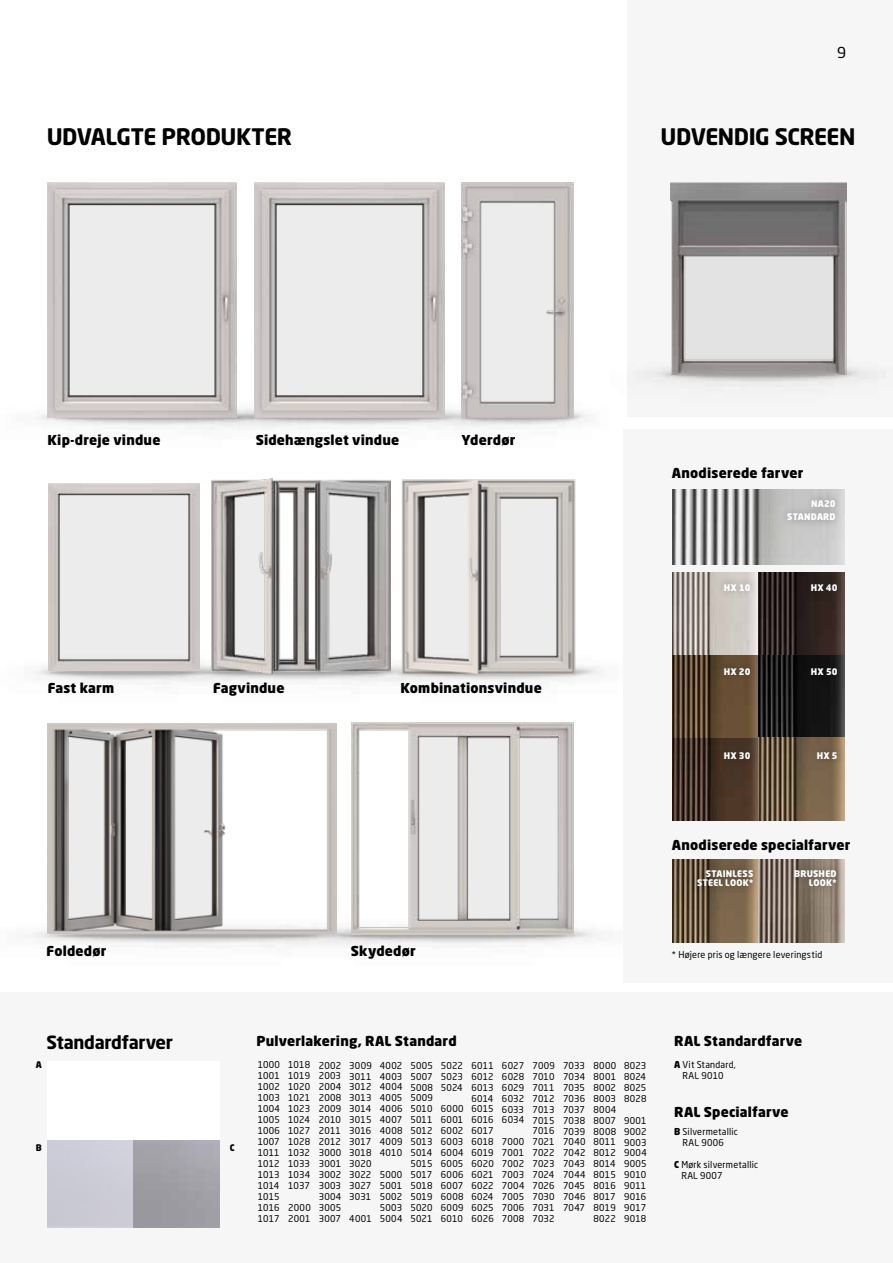
<style>
.page{position:relative;width:893px;height:1263px;background:#fff}
.page>*{position:absolute;margin:0;border:0;box-sizing:border-box;transform-origin:0 0}
.t1{font:700 22.5px "Neo Sans W1 G";letter-spacing:-.02em;color:#000}
.t2{font:700 18px "Neo Sans W1 G";letter-spacing:-.02em;color:#000}
.t3{font:15px "Neo Sans W1 G";color:#000}
.t4{font:900 13.5px "Neo Sans W1 G";letter-spacing:.015em;color:#000}
.t5{font:9.45px/10.9px "Neo Sans W1 G";letter-spacing:.02em;color:#000;text-align:justify;scale:.96 1}
.t6{font:900 9px/9px "Neo Sans W1 G";letter-spacing:.025em;color:#fff;text-align:right;scale:.96 1}
.t7{font:900 9px "Neo Sans W1 G";color:#000;scale:.96 1}
.s1{font-weight:900}
</style>
<div class="page">
<div style="left:0;top:993px;width:893px;height:270px;background:#f6f6f6"></div>
<div style="left:627px;top:0;width:266px;height:417px;background:#f6f6f6"></div>
<div style="left:623px;top:429px;width:270px;height:554px;background:#f6f6f6"></div>
<img style="left:523px;top:371px;width:65px;height:55px">
<img style="left:653px;top:327px;width:216px;height:56px">
<img style="left:47px;top:183px;width:190px;height:234px">
<img style="left:176px;top:371px;width:347px;height:69px">
<img style="left:255px;top:183px;width:189px;height:234px">
<img style="left:670px;top:183px;width:176px;height:191px">
<img style="left:48px;top:1140px;width:172px;height:88px">
<img style="left:672px;top:490px;width:172px;height:74px">
<img style="left:672px;top:573px;width:172px;height:247px">
<img style="left:672px;top:860px;width:172px;height:82px">
<img style="left:461px;top:183px;width:112px;height:235px">
<img style="left:387px;top:479px;width:203px;height:201px">
<img style="left:211px;top:479px;width:179px;height:195px">
<img style="left:48px;top:483px;width:151px;height:188px">
<img style="left:352px;top:722px;width:222px;height:212px">
<img style="left:47px;top:724px;width:289px;height:209px">
<div style="left:716px;top:576px;width:130px;height:191px;background:#000;opacity:.3"></div>
<div style="left:779px;top:491px;width:65px;height:38px;background:#000;opacity:.3"></div>
<div style="left:786px;top:861px;width:59px;height:33px;background:#000;opacity:.3"></div>
<div style="left:689px;top:861px;width:73px;height:33px;background:#000;opacity:.3"></div>
<h3 class="t3" style="left:837px;top:44px;width:11px">9</h3>
<h1 class="t1" style="left:47px;top:122px;width:247px">UDVALGTE PRODUKTER</h1>
<h1 class="t1" style="left:661px;top:122px;width:196px">UDVENDIG SCREEN</h1>
<h3 class="t4" style="left:47px;top:431px;width:114px">Kip-dreje vindue</h3>
<h3 class="t4" style="left:256px;top:431px;width:145px">Sidehængslet vindue</h3>
<h3 class="t4" style="left:461px;top:431px;width:55px">Yderdør</h3>
<h3 class="t4" style="left:48px;top:679px;width:68px">Fast karm</h3>
<h3 class="t4" style="left:213px;top:679px;width:73px">Fagvindue</h3>
<h3 class="t4" style="left:400px;top:679px;width:143px">Kombinationsvindue</h3>
<h3 class="t4" style="left:46px;top:942px;width:61px">Foldedør</h3>
<h3 class="t4" style="left:351px;top:942px;width:66px">Skydedør</h3>
<h3 class="t4" style="left:672px;top:464px;width:133px">Anodiserede farver</h3>
<p class="t6" style="left:787px;top:497px;width:52px;line-height:13.2px">NA20<br>STANDARD</p>
<p class="t6" style="left:724px;top:583px;width:29px">HX 10</p>
<p class="t6" style="left:811px;top:583px;width:30px">HX 40</p>
<p class="t6" style="left:724px;top:667px;width:29px">HX 20</p>
<p class="t6" style="left:811px;top:667px;width:29px">HX 50</p>
<p class="t6" style="left:724px;top:751px;width:29px">HX 30</p>
<p class="t6" style="left:817px;top:751px;width:23px">HX 5</p>
<h3 class="t4" style="left:672px;top:836px;width:180px">Anodiserede specialfarver</h3>
<p class="t6" style="left:697px;top:869px;width:60px">STAINLESS<br>STEEL LOOK*</p>
<p class="t6" style="left:794px;top:869px;width:46px">BRUSHED<br>LOOK*</p>
<p class="t5" style="left:672px;top:948px;width:158px">* Højere pris og længere leveringstid</p>
<h2 class="t2" style="left:46px;top:1031px;width:128px">Standardfarver</h2>
<p class="t7" style="left:36px;top:1059px;width:8px">A</p>
<p class="t7" style="left:36px;top:1142px;width:8px">B</p>
<p class="t7" style="left:230px;top:1142px;width:6px">C</p>
<h3 class="t4" style="left:256px;top:1032px;width:202px">Pulverlakering, RAL Standard</h3>
<h3 class="t4" style="left:674px;top:1032px;width:130px">RAL Standardfarve</h3>
<p class="t5" style="left:674px;top:1059px;width:66px;text-align:center"><span class="s1">A</span> Vit Standard,<br>RAL 9010</p>
<p class="t5" style="left:258px;top:1059px;width:25px">1000<br>1001<br>1002<br>1003<br>1004<br>1005<br>1006<br>1007<br>1011<br>1012<br>1013<br>1014<br>1015<br>1016<br>1017</p>
<p class="t5" style="left:288px;top:1059px;width:24px">1018<br>1019<br>1020<br>1021<br>1023<br>1024<br>1027<br>1028<br>1032<br>1033<br>1034<br>1037</p>
<p class="t5" style="left:319px;top:1059px;width:25px">2002<br>2003<br>2004<br>2008<br>2009<br>2010<br>2011<br>2012<br>3000<br>3001<br>3002<br>3003<br>3004<br>3005<br>3007</p>
<p class="t5" style="left:349px;top:1059px;width:25px">3009<br>3011<br>3012<br>3013<br>3014<br>3015<br>3016<br>3017<br>3018<br>3020<br>3022<br>3027<br>3031</p>
<p class="t5" style="left:380px;top:1059px;width:25px">4002<br>4003<br>4004<br>4005<br>4006<br>4007<br>4008<br>4009<br>4010</p>
<p class="t5" style="left:380px;top:1169px;width:25px">5000<br>5001<br>5002<br>5003<br>5004</p>
<p class="t5" style="left:410px;top:1059px;width:25px">5005<br>5007<br>5008<br>5009<br>5010<br>5011<br>5012<br>5013<br>5014<br>5015<br>5017<br>5018<br>5019<br>5020<br>5021</p>
<p class="t5" style="left:441px;top:1059px;width:25px">5022<br>5023<br>5024</p>
<p class="t5" style="left:471px;top:1060px;width:25px">6011<br>6012<br>6013<br>6014<br>6015<br>6016<br>6017<br>6018<br>6019<br>6020<br>6021<br>6022<br>6024<br>6025<br>6026</p>
<p class="t5" style="left:502px;top:1060px;width:25px">6027<br>6028<br>6029<br>6032<br>6033<br>6034</p>
<p class="t5" style="left:532px;top:1060px;width:25px">7009<br>7010<br>7011<br>7012<br>7013<br>7015<br>7016<br>7021<br>7022<br>7023<br>7024<br>7026<br>7030<br>7031<br>7032</p>
<p class="t5" style="left:563px;top:1060px;width:25px">7033<br>7034<br>7035<br>7036<br>7037<br>7038<br>7039<br>7040<br>7042<br>7043<br>7044<br>7045<br>7046<br>7047</p>
<p class="t5" style="left:594px;top:1060px;width:25px">8000<br>8001<br>8002<br>8003<br>8004<br>8007<br>8008<br>8011<br>8012<br>8014<br>8015<br>8016<br>8017<br>8019<br>8022</p>
<p class="t5" style="left:624px;top:1060px;width:25px">8023<br>8024<br>8025<br>8028</p>
<p class="t5" style="left:441px;top:1103px;width:25px">6000<br>6001<br>6002<br>6003<br>6004<br>6005<br>6006<br>6007<br>6008<br>6009<br>6010</p>
<h3 class="t4" style="left:674px;top:1103px;width:116px">RAL Specialfarve</h3>
<p class="t5" style="left:674px;top:1126px;width:68px;text-align:center"><span class="s1">B</span> Silvermetallic<br>RAL 9006</p>
<p class="t5" style="left:681px;top:1159px;width:82px;text-indent:-7px"><span class="s1">C</span> Mørk silvermetallic<br>RAL 9007</p>
<p class="t5" style="left:624px;top:1114px;width:25px">9001<br>9002<br>9003<br>9004<br>9005<br>9010<br>9011<br>9016<br>9017<br>9018</p>
<p class="t5" style="left:502px;top:1136px;width:25px">7000<br>7001<br>7002<br>7003<br>7004<br>7005<br>7006<br>7008</p>
<p class="t5" style="left:288px;top:1201px;width:25px">2000<br>2001</p>
<p class="t5" style="left:349px;top:1213px;width:25px">4001</p>
</div>
